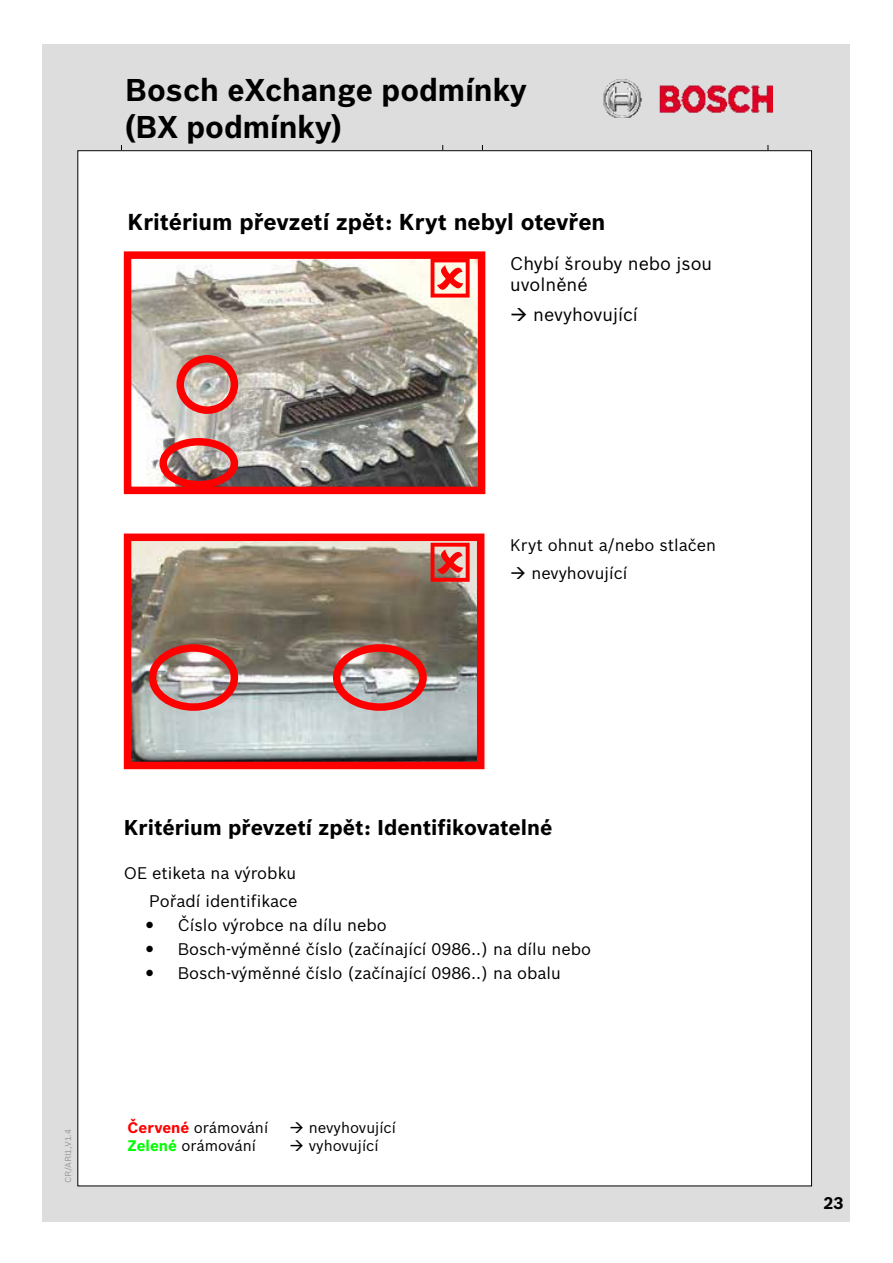
<style>
.page{position:relative;width:893px;height:1263px;background:#fff}
.page>*{position:absolute;margin:0;border:0;box-sizing:border-box;transform-origin:0 0}
.t1{font:700 30.75px/36.9px "Bosch Office Sans";color:#000}
.t2{font:700 22.5px "Bosch Sans";color:#000}
.t3{font:700 21px "Bosch Sans";color:#000}
.t4{font:18px/21.6px "Bosch Sans";color:#000}
.t5{font:16.5px/24px "Bosch Sans";color:#000;text-align:right}
.t6{font:700 16.5px "Bosch Sans";color:#000}
.t7{font:15px "Bosch Sans";color:#000}
.t8{font:8.4px "Bosch Office Sans";color:#9a9a9a}
.s1{font-weight:700;color:#f00}
.s2{font-weight:700;color:#0f0}
</style>
<div class="page">
<div style="left:43px;top:44px;width:807px;height:1177px;background:#ddd"></div>
<div style="left:78px;top:151px;width:733px;height:1035px;background:#fff"></div>
<img style="left:603px;top:80px;width:169px;height:38px">
<img style="left:133px;top:260px;width:343px;height:225px">
<div style="left:124px;top:251px;width:361px;height:243px;border:8px solid #f00"></div>
<img style="left:133px;top:542px;width:342px;height:218px">
<div style="left:124px;top:533px;width:360px;height:236px;border:8px solid #f00"></div>
<div style="left:176px;top:355px;width:62px;height:59px;border:8px solid #f00;border-radius:50%"></div>
<div style="left:159px;top:438px;width:79px;height:50px;border:8px solid #f00;border-radius:50%"></div>
<div style="left:149px;top:644px;width:89px;height:67px;border:8px solid #f00;border-radius:50%"></div>
<div style="left:333px;top:644px;width:94px;height:67px;border:8px solid #f00;border-radius:50%"></div>
<svg style="left:431px;top:258px;width:39px;height:40px;background:#fcf3e2"></svg>
<svg style="left:431px;top:542px;width:39px;height:40px;background:#c4bfb0"></svg>
<h1 class="t1" style="left:125px;top:71px;width:404px">Bosch eXchange podmínky (BX podmínky)</h1>
<h2 class="t2" style="left:128px;top:208px;width:479px">Kritérium převzetí zpět: Kryt nebyl otevřen</h2>
<p class="t4" style="left:510px;top:252px;width:203px">Chybí šrouby nebo jsou uvolněné</p>
<p class="t4" style="left:510px;top:304px;width:129px">→ nevyhovující</p>
<p class="t5" style="left:510px;top:532px;width:207px">Kryt ohnut a/nebo stlačen</p>
<p class="t5" style="left:510px;top:561px;width:118px">→ nevyhovující</p>
<p class="t3" style="left:124px;top:814px;width:430px">Kritérium převzetí zpět: Identifikovatelné</p>
<p class="t5" style="left:124px;top:859px;width:175px;line-height:28.3px">OE etiketa na výrobku<br>Pořadí identifikace</p>
<p class="t5" style="left:178px;top:913px;width:415px;text-align:left">Číslo výrobce na dílu nebo<br>Bosch-výměnné číslo (začínající 0986..) na dílu nebo<br>Bosch-výměnné číslo (začínající 0986..) na obalu</p>
<p class="t8" style="left:63px;top:1182px;width:54px;rotate:-90deg">CR/ARI1,V1.4</p>
<p class="t7" style="left:128px;top:1118px;width:142px"><span class="s1">Červené</span> orámování</p>
<p class="t7" style="left:290px;top:1118px;width:108px">→ nevyhovující</p>
<p class="t7" style="left:128px;top:1136px;width:130px"><span class="s2">Zelené</span> orámování</p>
<p class="t7" style="left:290px;top:1136px;width:90px">→ vyhovující</p>
<p class="t6" style="left:823px;top:1193px;width:21px">23</p>
</div>
